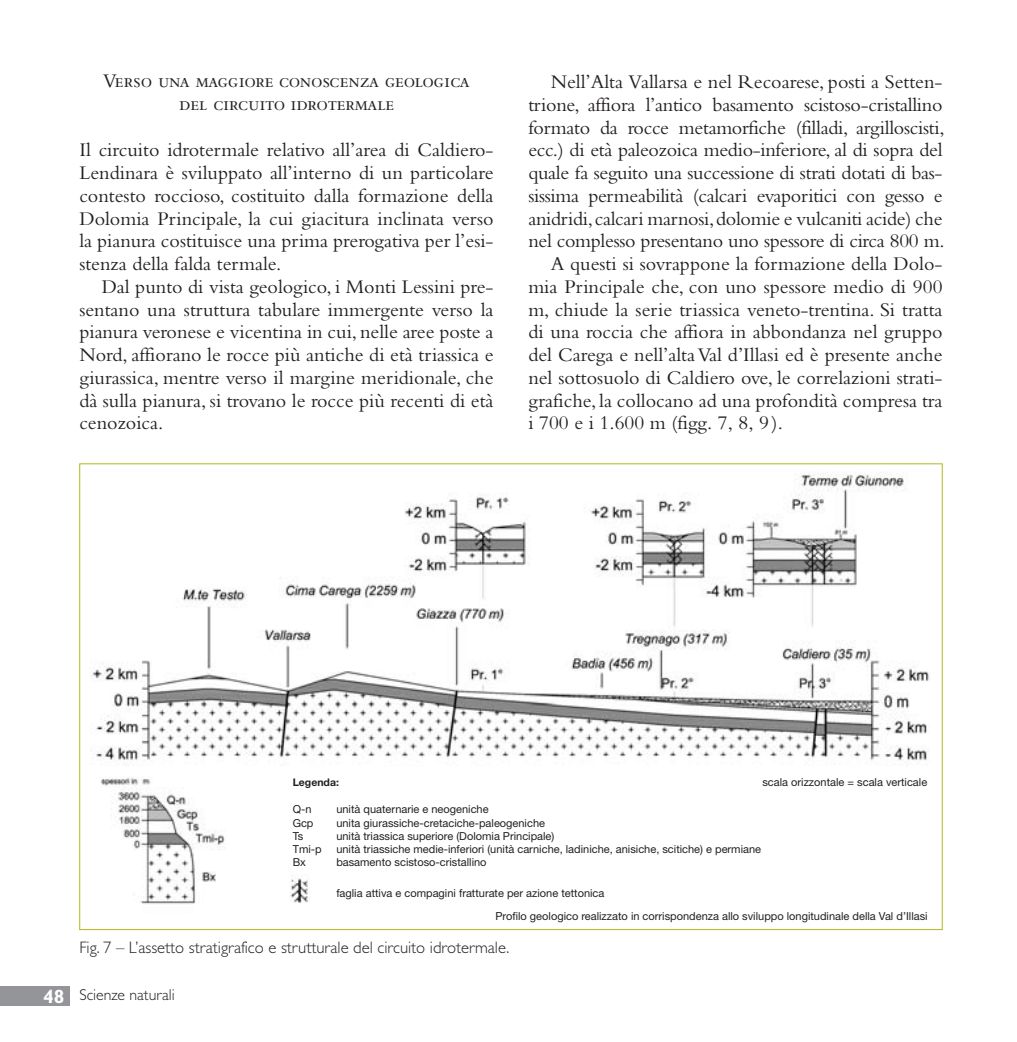
<style>
.page{position:relative;width:1017px;height:1042px;background:#fff}
.page>*{position:absolute;margin:0;border:0;box-sizing:border-box;transform-origin:0 0}
.t1{font:20.12px/22.8px "Bembo Std";color:#231f20;text-align:justify}
.t2{font:20.12px/22.8px "Bembo SC";letter-spacing:-.02em;color:#231f20;text-align:center}
.t3{font:20.12px "Bembo Std";letter-spacing:.07em;color:#231f20}
.t4{font:300 16.62px "Gill Sans Std";color:#231f20}
.t5{font:300 15.75px "Gill Sans Std";color:#231f20}
.t6{font:11.03px "Helvetica Neue LT Std";color:#231f20}
.t7{font:700 10.5px "Helvetica Neue LT Std";color:#231f20}
.s1{font-weight:700;font-size:19.25px;color:#fff}
</style>
<div class="page">
<div style="left:0;top:986px;width:69px;height:20px;background:#939598"></div>
<img style="left:91px;top:472px;width:839px;height:432px">
<p class="t2" style="left:103px;top:71px;width:368px">Verso una maggiore conoscenza geologica del circuito idrotermale</p>
<p class="t1" style="left:79px;top:141px;width:416px">Il circuito idrotermale relativo all’area di Caldiero-Lendinara è sviluppato all’interno di un particolare contesto roccioso, costituito dalla formazione della Dolomia Principale, la cui giacitura inclinata verso la pianura costituisce una prima prerogativa per l’esi&shy;stenza della falda termale.</p>
<p class="t1" style="left:79px;top:277px;width:416px;text-indent:22px">Dal punto di vista geologico, i Monti Lessini pre&shy;sentano una struttura tabulare immergente verso la pianura veronese e vicentina in cui, nelle aree poste a Nord, affiorano le rocce più antiche di età triassica e giurassica, mentre verso il margine meridionale, che dà sulla pianura, si trovano le rocce più recenti di età cenozoica.</p>
<p class="t1" style="left:551px;top:72px;width:393px">Nell’Alta Vallarsa e nel Recoarese, posti a Setten-</p>
<p class="t1" style="left:528px;top:95px;width:416px">trione, affiora l’antico basamento scistoso-cristallino</p>
<p class="t1" style="left:528px;top:118px;width:418px">formato da rocce metamorfiche (filladi, argilloscisti,</p>
<p class="t1" style="left:528px;top:141px;width:416px">ecc.) di età paleozoica medio-inferiore, al di sopra del</p>
<p class="t1" style="left:528px;top:163px;width:416px">quale fa seguito una successione di strati dotati di bas-</p>
<p class="t1" style="left:528px;top:186px;width:416px">sissima permeabilità (calcari evaporitici con gesso e</p>
<p class="t1" style="left:528px;top:209px;width:416px">anidridi, calcari marnosi, dolomie e vulcaniti acide) che</p>
<p class="t3" style="left:528px;top:234px;width:418px">nel complesso presentano uno spessore di circa 800 m.</p>
<p class="t1" style="left:551px;top:254px;width:393px">A questi si sovrappone la formazione della Dolo-</p>
<p class="t1" style="left:528px;top:277px;width:416px">mia Principale che, con uno spessore medio di 900</p>
<p class="t1" style="left:528px;top:300px;width:416px">m, chiude la serie triassica veneto-trentina. Si tratta</p>
<p class="t1" style="left:528px;top:323px;width:416px">di una roccia che affiora in abbondanza nel gruppo</p>
<p class="t1" style="left:528px;top:345px;width:416px">del Carega e nell’alta Val d’Illasi ed è presente anche</p>
<p class="t1" style="left:528px;top:368px;width:416px">nel sottosuolo di Caldiero ove, le correlazioni strati-</p>
<p class="t1" style="left:528px;top:391px;width:416px">grafiche, la collocano ad una profondità compresa tra</p>
<p class="t1" style="left:528px;top:414px;width:256px">i 700 e i 1.600 m (figg. 7, 8, 9 ).</p>
<p class="t7" style="left:293px;top:778px;width:48px">Legenda:</p>
<p class="t6" style="left:293px;top:805px;width:20px">Q-n</p>
<p class="t6" style="left:336px;top:805px;width:154px">unità quaternarie e neogeniche</p>
<p class="t6" style="left:293px;top:819px;width:22px">Gcp</p>
<p class="t6" style="left:336px;top:819px;width:210px">unita giurassiche-cretaciche-paleogeniche</p>
<p class="t6" style="left:293px;top:832px;width:12px">Ts</p>
<p class="t6" style="left:336px;top:832px;width:220px">unità triassica superiore (Dolomia Principale)</p>
<p class="t6" style="left:293px;top:845px;width:31px">Tmi-p</p>
<p class="t6" style="left:336px;top:845px;width:426px">unità triassiche medie-inferiori (unità carniche, ladiniche, anisiche, scitiche) e permiane</p>
<p class="t6" style="left:293px;top:858px;width:15px">Bx</p>
<p class="t6" style="left:336px;top:858px;width:152px">basamento scistoso-cristallino</p>
<p class="t6" style="left:336px;top:889px;width:270px">faglia attiva e compagini fratturate per azione tettonica</p>
<p class="t6" style="left:762px;top:778px;width:166px">scala orizzontale = scala verticale</p>
<p class="t6" style="left:495px;top:911px;width:434px">Profilo geologico realizzato in corrispondenza allo sviluppo longitudinale della Val d’Illasi</p>
<p class="t4" style="left:79px;top:941px;width:432px">Fig. 7 – L’assetto stratigrafico e strutturale del circuito idrotermale.</p>
<p class="t5" style="left:43px;top:989px;width:133px"><span class="s1">48</span> Scienze naturali</p>
</div>
